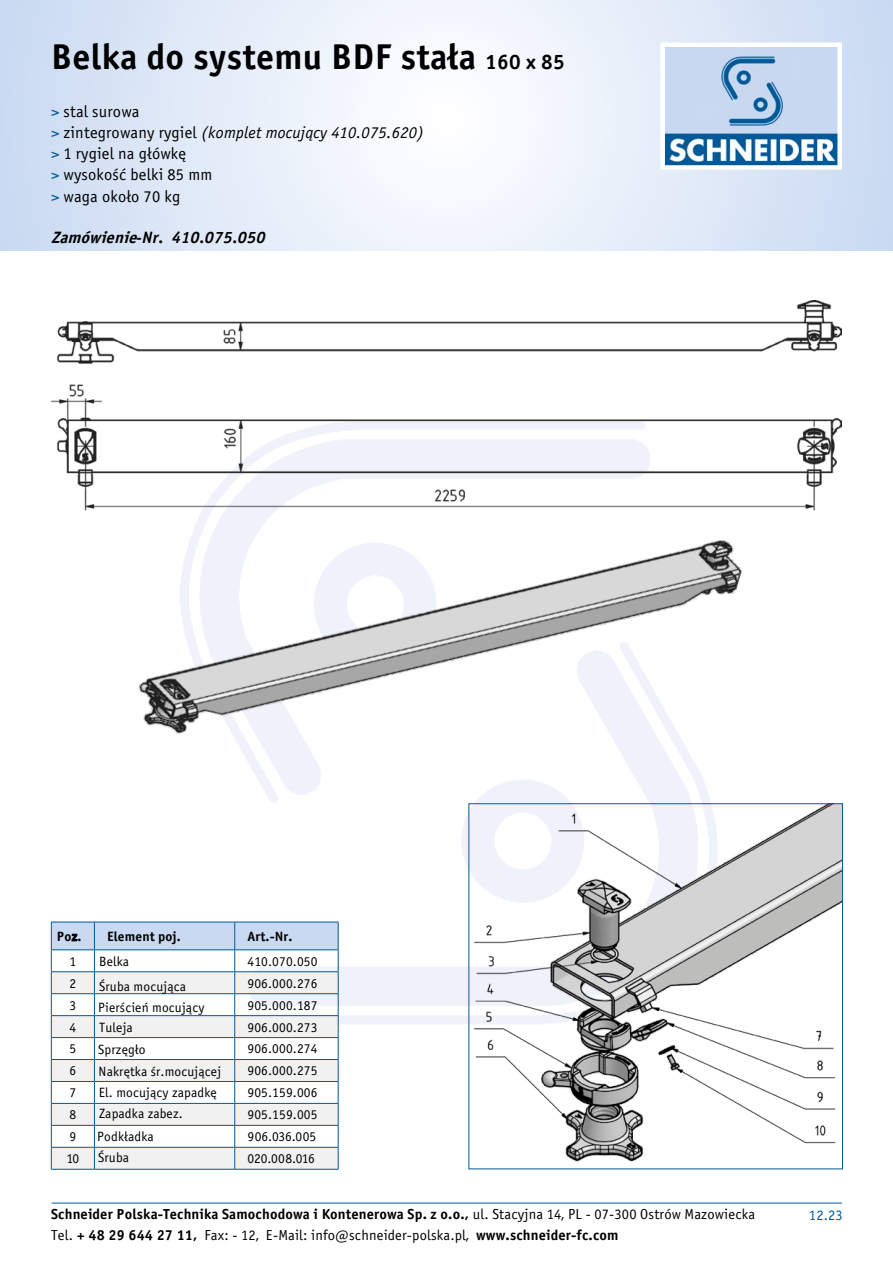
<style>
.page{position:relative;width:893px;height:1263px;background:#fff}
.page>*{position:absolute;margin:0;border:0;box-sizing:border-box;transform-origin:0 0}
.t1{font:36px "Officina Sans Bold ITC";letter-spacing:.01em;color:#000}
.t2{font:16.5px/21.1px "Officina Sans Book ITC";letter-spacing:.01em;color:#000}
.t3{font:italic 16.5px "Officina Sans Bold ITC";letter-spacing:.01em;color:#000}
.t4{font:14.55px "Officina Sans Bold ITC";letter-spacing:.01em;color:#000}
.t5{font:14.55px "Officina Sans Book ITC";letter-spacing:.01em;color:#000}
.t6{font:14.55px "Officina Sans Book ITC";color:#005a9a}
.t7{font:13.5px "Officina Sans Book ITC";letter-spacing:.01em;color:#000}
.t8{font:13.5px "Officina Sans Bold ITC";letter-spacing:.01em;color:#000}
.t9{font:13.5px "Officina Sans Book ITC";letter-spacing:-.015em;color:#000}
.s1{font-size:21px}
.s2{color:#005a9a}
.s3{font-style:italic}
.s4{font-style:inherit}
.s5{font-family:"Officina Sans Book ITC"}
.s6{font-family:"Officina Sans Bold ITC"}
</style>
<div class="page">
<img style="left:134px;top:918px;width:335px;height:156px">
<svg style="left:0;top:0;width:893px;height:251px"></svg>
<img style="left:665px;top:48px;width:172px;height:117px">
<div style="left:660px;top:43px;width:182px;height:127px;border:4px solid #fff"></div>
<hr style="left:52px;top:1203px;width:790px;height:1px;background:#005a9a">
<hr style="left:51px;top:1169px;width:43px;height:1px;background:#005a9a">
<hr style="left:94px;top:1169px;width:141px;height:1px;background:#005a9a">
<svg style="left:51px;top:922px;width:288px;height:247px"></svg>
<hr style="left:235px;top:1169px;width:103px;height:1px;background:#005a9a">
<img style="left:56px;top:301px;width:786px;height:63px">
<img style="left:471px;top:918px;width:370px;height:245px">
<img style="left:51px;top:384px;width:793px;height:534px">
<h1 class="t1" style="left:51px;top:34px;width:515px">Belka do systemu BDF stała <span class="s1">160 x 85</span></h1>
<p class="t2" style="left:51px;top:101px;width:375px"><span class="s2">&gt;</span> stal surowa<br><span class="s2">&gt;</span> zintegrowany rygiel <span class="s3">(komplet mocujący 410.075.620) </span><span class="s2">&gt;</span> 1 rygiel na główkę<br><span class="s2">&gt;</span> wysokość belki 85 mm<br><span class="s2">&gt;</span> waga około 70 kg</p>
<p class="t3" style="left:51px;top:227px;width:216px"><span class="s4">Zamówienie</span>-Nr. 410.075.050</p>
<p class="t8" style="left:57px;top:928px;width:26px">Poz.</p>
<p class="t8" style="left:107px;top:928px;width:75px">Element poj.</p>
<p class="t8" style="left:247px;top:928px;width:46px">Art.-Nr.</p>
<p class="t7" style="left:69px;top:953px;width:8px">1</p>
<p class="t7" style="left:99px;top:954px;width:31px">Belka</p>
<p class="t7" style="left:247px;top:953px;width:72px">410.070.050</p>
<p class="t7" style="left:69px;top:975px;width:8px">2</p>
<p class="t7" style="left:99px;top:978px;width:88px">Śruba mocująca</p>
<p class="t7" style="left:247px;top:975px;width:72px">906.000.276</p>
<p class="t7" style="left:69px;top:997px;width:8px">3</p>
<p class="t7" style="left:98px;top:1000px;width:108px">Pierścień mocujący</p>
<p class="t7" style="left:247px;top:997px;width:72px">905.000.187</p>
<p class="t7" style="left:69px;top:1019px;width:8px">4</p>
<p class="t7" style="left:99px;top:1020px;width:35px">Tuleja</p>
<p class="t7" style="left:247px;top:1019px;width:72px">906.000.273</p>
<p class="t7" style="left:69px;top:1041px;width:8px">5</p>
<p class="t7" style="left:98px;top:1041px;width:49px">Sprzęgło</p>
<p class="t7" style="left:247px;top:1041px;width:72px">906.000.274</p>
<p class="t7" style="left:69px;top:1063px;width:8px">6</p>
<p class="t7" style="left:99px;top:1064px;width:124px">Nakrętka śr.mocującej</p>
<p class="t7" style="left:247px;top:1063px;width:72px">906.000.275</p>
<p class="t7" style="left:69px;top:1085px;width:8px">7</p>
<p class="t7" style="left:99px;top:1085px;width:120px">El. mocujący zapadkę</p>
<p class="t7" style="left:247px;top:1085px;width:72px">905.159.006</p>
<p class="t7" style="left:69px;top:1107px;width:8px">8</p>
<p class="t7" style="left:99px;top:1105px;width:85px">Zapadka zabez.</p>
<p class="t7" style="left:247px;top:1107px;width:72px">905.159.005</p>
<p class="t7" style="left:69px;top:1129px;width:8px">9</p>
<p class="t7" style="left:97px;top:1129px;width:58px">Podkładka</p>
<p class="t7" style="left:247px;top:1129px;width:70px">906.036.005</p>
<p class="t7" style="left:66px;top:1151px;width:14px">10</p>
<p class="t7" style="left:98px;top:1149px;width:33px">Śruba</p>
<p class="t9" style="left:248px;top:1151px;width:69px">020.008.016</p>
<p class="t4" style="left:51px;top:1205px;width:706px">Schneider Polska-Technika Samochodowa i Kontenerowa Sp. z o.o., <span class="s5">ul. Stacyjna 14, PL - 07-300 Ostrów Mazowiecka</span></p>
<p class="t6" style="left:809px;top:1206px;width:35px">12.23</p>
<p class="t5" style="left:51px;top:1227px;width:569px">Tel. <span class="s6">+ 48 29 644 27 11,</span> Fax: - 12, E-Mail: info@schneider-polska.pl, <span class="s6">www.schneider-fc.com</span></p>
</div>
